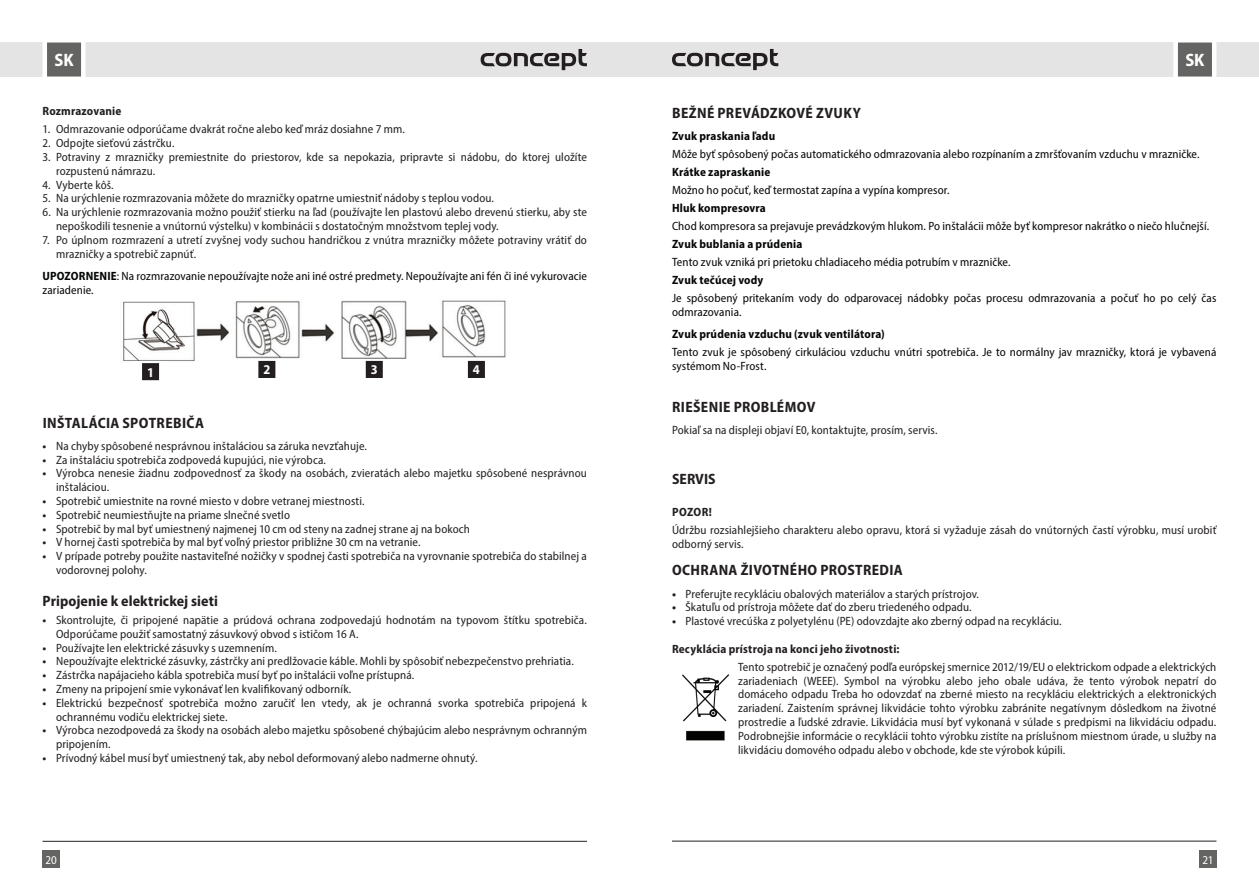
<style>
.page{position:relative;width:1259px;height:893px;background:#fff}
.page>*{position:absolute;margin:0;border:0;box-sizing:border-box;transform-origin:0 0}
.t1{font:700 semi-condensed 18px "Myriad Pro";color:#fff}
.t2{font:700 semi-condensed 15px "Myriad Pro";letter-spacing:.02em;color:#231f20}
.t3{font:700 semi-condensed 13.5px "Myriad Pro";color:#fff}
.t4{font:semi-condensed 12px/13.8px "Myriad Pro";letter-spacing:.01em;color:#231f20}
.t5{font:semi-condensed 12px/13.8px "Myriad Pro";letter-spacing:.01em;color:#050706}
.t6{font:700 semi-condensed 12px "Myriad Pro";letter-spacing:.015em;color:#050706}
.t7{font:700 semi-condensed 12px "Myriad Pro";letter-spacing:.015em;color:#231f20}
.t8{font:semi-condensed 12px "Myriad Pro";color:#fff}
.s1{font-weight:700}
.s2{font-weight:700;font-stretch:normal}
</style>
<div class="page">
<div style="left:629px;top:43px;width:630px;height:34px;background:#e4e4e4"></div>
<div style="left:0;top:43px;width:629px;height:34px;background:#e4e4e4"></div>
<div style="left:43px;top:850px;width:17px;height:17px;background:#646463"></div>
<div style="left:1199px;top:850px;width:17px;height:17px;background:#646463"></div>
<svg style="left:1171px;top:42px;width:47px;height:35px;background:#8f8f8e"></svg>
<svg style="left:40px;top:42px;width:48px;height:35px;background:#919190"></svg>
<hr style="left:672px;top:841px;width:544px;height:1px;background:#231f20">
<hr style="left:43px;top:841px;width:544px;height:1px;background:#231f20">
<svg style="left:672px;top:49px;width:106px;height:21px"></svg>
<svg style="left:480px;top:49px;width:107px;height:21px"></svg>
<img style="left:123px;top:300px;width:383px;height:62px">
<div style="left:231px;top:359px;width:268px;height:23px;background:#fff"></div>
<div style="left:134px;top:361px;width:34px;height:23px;background:#fff"></div>
<div style="left:143px;top:364px;width:15px;height:15px;background:#231f20"></div>
<div style="left:142px;top:363px;width:17px;height:17px;border:2px solid #231f20"></div>
<div style="left:259px;top:362px;width:16px;height:15px;background:#231f20"></div>
<div style="left:258px;top:361px;width:17px;height:17px;border:2px solid #231f20"></div>
<div style="left:366px;top:362px;width:16px;height:15px;background:#231f20"></div>
<div style="left:366px;top:361px;width:17px;height:17px;border:2px solid #231f20"></div>
<div style="left:469px;top:362px;width:15px;height:15px;background:#231f20"></div>
<div style="left:468px;top:361px;width:17px;height:17px;border:2px solid #231f20"></div>
<img style="left:682px;top:674px;width:48px;height:67px">
<h1 class="t1" style="left:54px;top:48px;width:21px">SK</h1>
<h1 class="t1" style="left:1185px;top:48px;width:21px">SK</h1>
<p class="t7" style="left:43px;top:104px;width:80px">Rozmrazovanie</p>
<p class="t4" style="left:43px;top:122px;width:364px">1. Odmrazovanie odporúčame dvakrát ročne alebo keď mráz dosiahne 7 mm.</p>
<p class="t4" style="left:43px;top:136px;width:134px">2. Odpojte sieťovú zástrčku.</p>
<p class="t4" style="left:56px;top:150px;width:532px;text-indent:-14px">3. Potraviny z mrazničky premiestnite do priestorov, kde sa nepokazia, pripravte si nádobu, do ktorej uložíte rozpustenú námrazu.</p>
<p class="t4" style="left:43px;top:177px;width:73px">4. Vyberte kôš.</p>
<p class="t4" style="left:43px;top:191px;width:453px">5. Na urýchlenie rozmrazovania môžete do mrazničky opatrne umiestniť nádoby s teplou vodou.</p>
<p class="t4" style="left:56px;top:205px;width:532px;text-indent:-14px">6. Na urýchlenie rozmrazovania možno použiť stierku na ľad (používajte len plastovú alebo drevenú stierku, aby ste nepoškodili tesnenie a vnútornú výstelku) v kombinácii s dostatočným množstvom teplej vody.</p>
<p class="t4" style="left:56px;top:233px;width:532px;text-indent:-14px">7. Po úplnom rozmrazení a utretí zvyšnej vody suchou handričkou z vnútra mrazničky môžete potraviny vrátiť do mrazničky a spotrebič zapnúť.</p>
<p class="t5" style="left:43px;top:269px;width:546px"><span class="s1">UPOZORNENIE</span>: Na rozmrazovanie nepoužívajte nože ani iné ostré predmety. Nepoužívajte ani fén či iné vykurovacie zariadenie.</p>
<p class="t3" style="left:147px;top:363px;width:8px">1</p>
<p class="t3" style="left:263px;top:361px;width:8px">2</p>
<p class="t3" style="left:371px;top:361px;width:8px">3</p>
<p class="t3" style="left:473px;top:361px;width:8px">4</p>
<p class="t2" style="left:43px;top:413px;width:163px">INŠTALÁCIA SPOTREBIČA</p>
<p class="t4" style="left:43px;top:439px;width:326px"><span class="s1">•</span> Na chyby spôsobené nesprávnou inštaláciou sa záruka nevzťahuje.</p>
<p class="t4" style="left:43px;top:453px;width:285px"><span class="s1">•</span> Za inštaláciu spotrebiča zodpovedá kupujúci, nie výrobca.</p>
<p class="t4" style="left:56px;top:466px;width:532px;text-indent:-14px"><span class="s1">•</span> Výrobca nenesie žiadnu zodpovednosť za škody na osobách, zvieratách alebo majetku spôsobené nesprávnou inštaláciou.</p>
<p class="t4" style="left:43px;top:494px;width:323px"><span class="s1">•</span> Spotrebič umiestnite na rovné miesto v dobre vetranej miestnosti.</p>
<p class="t4" style="left:43px;top:508px;width:249px"><span class="s1">•</span> Spotrebič neumiestňujte na priame slnečné svetlo</p>
<p class="t4" style="left:43px;top:522px;width:429px"><span class="s1">•</span> Spotrebič by mal byť umiestnený najmenej 10 cm od steny na zadnej strane aj na bokoch</p>
<p class="t4" style="left:43px;top:535px;width:379px"><span class="s1">•</span> V hornej časti spotrebiča by mal byť voľný priestor približne 30 cm na vetranie.</p>
<p class="t4" style="left:56px;top:549px;width:532px;text-indent:-14px"><span class="s1">•</span> V prípade potreby použite nastaviteľné nožičky v spodnej časti spotrebiča na vyrovnanie spotrebiča do stabilnej a vodorovnej polohy.</p>
<p class="t2" style="left:43px;top:591px;width:177px">Pripojenie k elektrickej sieti</p>
<p class="t4" style="left:56px;top:613px;width:532px;text-indent:-14px"><span class="s1">•</span> Skontrolujte, či pripojené napätie a prúdová ochrana zodpovedajú hodnotám na typovom štítku spotrebiča.<br>Odporúčame použiť samostatný zásuvkový obvod s ističom 16 A.</p>
<p class="t4" style="left:43px;top:640px;width:236px"><span class="s1">•</span> Používajte len elektrické zásuvky s uzemnením.</p>
<p class="t4" style="left:43px;top:654px;width:533px"><span class="s1">•</span> Nepoužívajte elektrické zásuvky, zástrčky ani predlžovacie káble. Mohli by spôsobiť nebezpečenstvo prehriatia.</p>
<p class="t4" style="left:43px;top:668px;width:373px"><span class="s1">•</span> Zástrčka napájacieho kábla spotrebiča musí byť po inštalácii voľne prístupná.</p>
<p class="t4" style="left:43px;top:682px;width:310px"><span class="s1">•</span> Zmeny na pripojení smie vykonávať len kvalifikovaný odborník.</p>
<p class="t4" style="left:56px;top:696px;width:532px;text-indent:-14px"><span class="s1">•</span> Elektrickú bezpečnosť spotrebiča možno zaručiť len vtedy, ak je ochranná svorka spotrebiča pripojená k ochrannému vodiču elektrickej siete.</p>
<p class="t4" style="left:56px;top:723px;width:532px;text-indent:-14px"><span class="s1">•</span> Výrobca nezodpovedá za škody na osobách alebo majetku spôsobené chýbajúcim alebo nesprávnym ochranným pripojením.</p>
<p class="t4" style="left:43px;top:751px;width:436px"><span class="s1">•</span> Prívodný kábel musí byť umiestnený tak, aby nebol deformovaný alebo nadmerne ohnutý.</p>
<p class="t2" style="left:672px;top:103px;width:190px">BEŽNÉ PREVÁDZKOVÉ ZVUKY</p>
<p class="t6" style="left:672px;top:128px;width:105px">Zvuk praskania ľadu</p>
<p class="t5" style="left:672px;top:147px;width:529px">Môže byť spôsobený počas automatického odmrazovania alebo rozpínaním a zmršťovaním vzduchu v mrazničke.</p>
<p class="t6" style="left:672px;top:164px;width:100px">Krátke zapraskanie</p>
<p class="t5" style="left:672px;top:183px;width:279px">Možno ho počuť, keď termostat zapína a vypína kompresor.</p>
<p class="t6" style="left:672px;top:200px;width:95px">Hluk kompresovra</p>
<p class="t5" style="left:672px;top:219px;width:538px">Chod kompresora sa prejavuje prevádzkovým hlukom. Po inštalácii môže byť kompresor nakrátko o niečo hlučnejší.</p>
<p class="t6" style="left:672px;top:236px;width:132px">Zvuk bublania a prúdenia</p>
<p class="t5" style="left:672px;top:255px;width:340px">Tento zvuk vzniká pri prietoku chladiaceho média potrubím v mrazničke.</p>
<p class="t6" style="left:672px;top:272px;width:93px">Zvuk tečúcej vody</p>
<p class="t5" style="left:672px;top:291px;width:546px">Je spôsobený pritekaním vody do odparovacej nádobky počas procesu odmrazovania a počuť ho po celý čas odmrazovania.</p>
<p class="t6" style="left:672px;top:327px;width:214px">Zvuk prúdenia vzduchu (zvuk ventilátora)</p>
<p class="t5" style="left:672px;top:345px;width:546px">Tento zvuk je spôsobený cirkuláciou vzduchu vnútri spotrebiča. Je to normálny jav mrazničky, ktorá je vybavená systémom No-Frost.</p>
<p class="t2" style="left:672px;top:397px;width:145px">RIEŠENIE PROBLÉMOV</p>
<p class="t4" style="left:672px;top:423px;width:267px">Pokiaľ sa na displeji objaví E0, kontaktujte, prosím, servis.</p>
<p class="t2" style="left:672px;top:469px;width:45px">SERVIS</p>
<p class="t7" style="left:672px;top:504px;width:41px">POZOR!</p>
<p class="t4" style="left:672px;top:523px;width:546px">Údržbu rozsiahlejšieho charakteru alebo opravu, ktorá si vyžaduje zásah do vnútorných častí výrobku, musí urobiť odborný servis.</p>
<p class="t2" style="left:672px;top:560px;width:232px">OCHRANA ŽIVOTNÉHO PROSTREDIA</p>
<p class="t4" style="left:672px;top:586px;width:308px"><span class="s2">•</span> Preferujte recykláciu obalových materiálov a starých prístrojov.</p>
<p class="t4" style="left:672px;top:600px;width:301px"><span class="s2">•</span> Škatuľu od prístroja môžete dať do zberu triedeného odpadu.</p>
<p class="t4" style="left:672px;top:614px;width:391px"><span class="s2">•</span> Plastové vrecúška z polyetylénu (PE) odovzdajte ako zberný odpad na recykláciu.</p>
<p class="t7" style="left:672px;top:641px;width:229px">Recyklácia prístroja na konci jeho životnosti:</p>
<p class="t4" style="left:738px;top:660px;width:480px;text-align:justify">Tento spotrebič je označený podľa európskej smernice 2012/19/EU o elektrickom odpade a elektrických zariadeniach (WEEE). Symbol na výrobku alebo jeho obale udáva, že tento výrobok nepatrí do domáceho odpadu Treba ho odovzdať na zberné miesto na recykláciu elektrických a elektronických zariadení. Zaistením správnej likvidácie tohto výrobku zabránite negatívnym dôsledkom na životné prostredie a ľudské zdravie. Likvidácia musí byť vykonaná v súlade s predpismi na likvidáciu odpadu.<br>Podrobnejšie informácie o recyklácii tohto výrobku zistíte na príslušnom miestnom úrade, u služby na likvidáciu domového odpadu alebo v obchode, kde ste výrobok kúpili.</p>
<p class="t8" style="left:45px;top:852px;width:13px">20</p>
<p class="t8" style="left:1202px;top:852px;width:13px">21</p>
</div>
